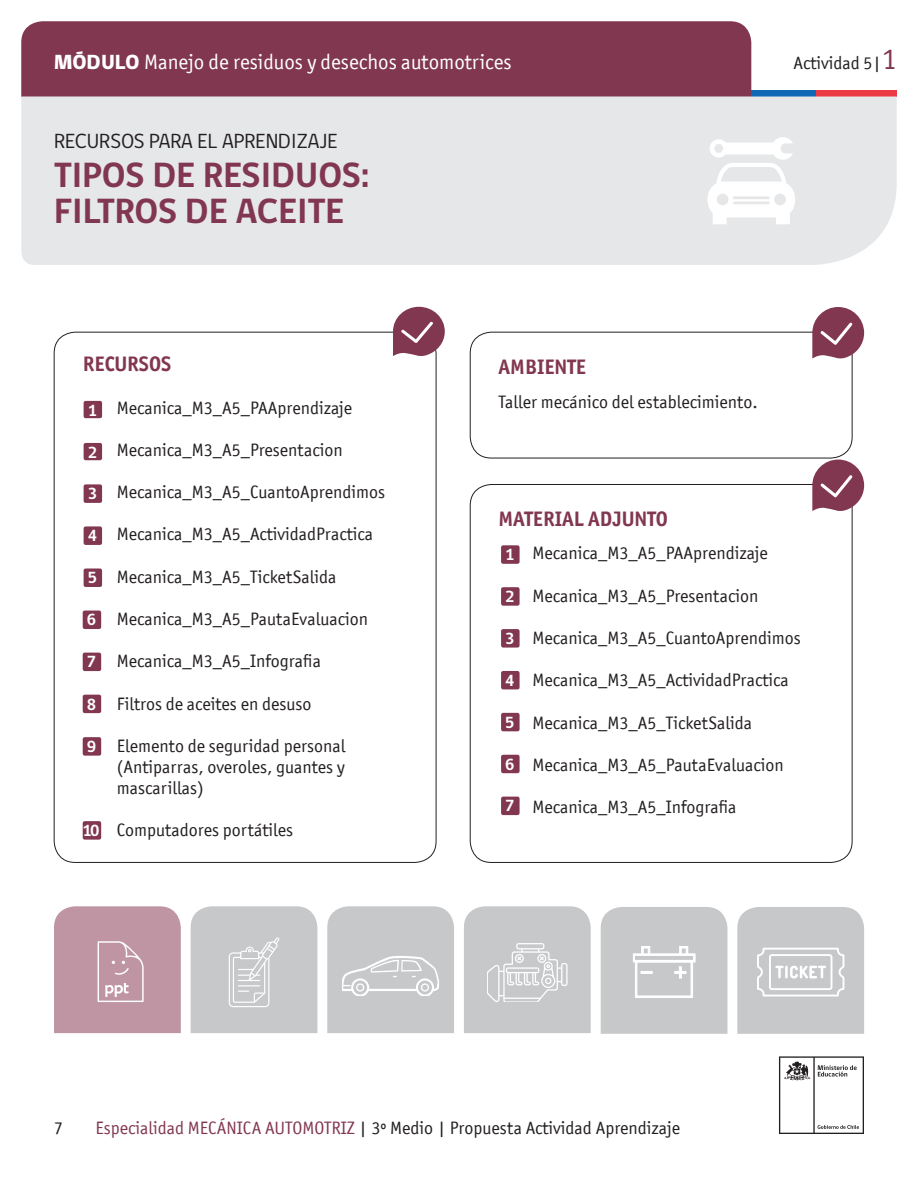
<style>
.page{position:relative;width:918px;height:1188px;background:#fff}
.page>*{position:absolute;margin:0;border:0;box-sizing:border-box;transform-origin:0 0}
.t1{font:700 36px "gob CL";color:#823751}
.t2{font:21px "Officina San ITC";color:#fff}
.t3{font:700 21px "Officina San ITC";color:#823751}
.t4{font:21px "gob CL";color:#231f20}
.t5{font:18px/21px "Officina San ITC";color:#231f20;text-align:justify}
.t6{font:700 16.5px "gob CL";color:#fff}
.s1{font-family:"gob CL";font-weight:800}
.s2{font-size:30px;color:#823751}
.s3{color:#823751}
</style>
<div class="page">
<svg style="left:779px;top:1056px;width:85px;height:78px"></svg>
<div style="left:21px;top:21px;width:730px;height:76px;background:#823751"></div>
<div style="left:751px;top:90px;width:65px;height:7px;background:#0f69b4"></div>
<div style="left:816px;top:90px;width:81px;height:7px;background:#eb3c46"></div>
<div style="left:21px;top:97px;width:876px;height:168px;background:#e6e7e9"></div>
<svg style="left:191px;top:906px;width:126px;height:127px;background:#cacbcc"></svg>
<div style="left:54px;top:906px;width:127px;height:127px;background:#bf95a4"></div>
<svg style="left:707px;top:137px;width:88px;height:87px"></svg>
<svg style="left:737px;top:907px;width:127px;height:127px;background:#cbccce"></svg>
<svg style="left:393px;top:307px;width:52px;height:51px"></svg>
<div style="left:84px;top:401px;width:18px;height:17px;background:#823751;border-radius:2px"></div>
<div style="left:84px;top:443px;width:18px;height:17px;background:#823751;border-radius:2px"></div>
<div style="left:84px;top:484px;width:18px;height:19px;background:#823751;border-radius:2px"></div>
<div style="left:84px;top:526px;width:18px;height:19px;background:#823751;border-radius:2px"></div>
<div style="left:84px;top:568px;width:18px;height:19px;background:#823751;border-radius:2px"></div>
<div style="left:83px;top:611px;width:18px;height:18px;background:#823751;border-radius:2px"></div>
<div style="left:83px;top:653px;width:18px;height:18px;background:#823751;border-radius:2px"></div>
<div style="left:83px;top:695px;width:18px;height:18px;background:#823751;border-radius:2px"></div>
<svg style="left:812px;top:460px;width:52px;height:53px"></svg>
<div style="left:501px;top:545px;width:19px;height:19px;background:#823751;border-radius:2px"></div>
<div style="left:501px;top:587px;width:19px;height:19px;background:#823751;border-radius:2px"></div>
<div style="left:501px;top:629px;width:19px;height:19px;background:#823751;border-radius:2px"></div>
<div style="left:501px;top:671px;width:19px;height:18px;background:#823751;border-radius:2px"></div>
<div style="left:501px;top:713px;width:19px;height:18px;background:#823751;border-radius:2px"></div>
<div style="left:501px;top:755px;width:19px;height:18px;background:#823751;border-radius:2px"></div>
<div style="left:501px;top:797px;width:19px;height:18px;background:#823751;border-radius:2px"></div>
<div style="left:470px;top:332px;width:383px;height:126px;border:1px solid #231f20;border-radius:21px"></div>
<svg style="left:812px;top:307px;width:52px;height:53px"></svg>
<svg style="left:327px;top:906px;width:264px;height:127px;background:#cecfd1"></svg>
<svg style="left:601px;top:907px;width:127px;height:127px;background:#cacbcd"></svg>
<div style="left:83px;top:737px;width:18px;height:19px;background:#823751;border-radius:2px"></div>
<div style="left:83px;top:821px;width:18px;height:19px;background:#823751;border-radius:2px"></div>
<p class="t2" style="left:54px;top:50px;width:459px"><span class="s1">MÓDULO</span> Manejo de residuos y desechos automotrices</p>
<p class="t5" style="left:794px;top:53px;width:105px">Actividad 5|<span class="s2">1</span></p>
<p class="t4" style="left:54px;top:127px;width:285px">RECURSOS PARA EL APRENDIZAJE</p>
<p class="t1" style="left:54px;top:150px;width:317px">TIPOS DE RESIDUOS:</p>
<p class="t1" style="left:54px;top:186px;width:292px">FILTROS DE ACEITE</p>
<p class="t3" style="left:83px;top:351px;width:90px">RECURSOS</p>
<p class="t5" style="left:117px;top:397px;width:237px">Mecanica_M3_A5_PAAprendizaje</p>
<p class="t5" style="left:117px;top:439px;width:227px">Mecanica_M3_A5_Presentacion</p>
<p class="t5" style="left:117px;top:482px;width:270px">Mecanica_M3_A5_CuantoAprendimos</p>
<p class="t5" style="left:117px;top:524px;width:258px">Mecanica_M3_A5_ActividadPractica</p>
<p class="t5" style="left:117px;top:566px;width:221px">Mecanica_M3_A5_TicketSalida</p>
<p class="t5" style="left:117px;top:608px;width:253px">Mecanica_M3_A5_PautaEvaluacion</p>
<p class="t5" style="left:117px;top:651px;width:206px">Mecanica_M3_A5_Infografia</p>
<p class="t5" style="left:117px;top:693px;width:196px">Filtros de aceites en desuso</p>
<p class="t5" style="left:117px;top:735px;width:230px">Elemento de seguridad personal (Antiparras, overoles, guantes y mascarillas)</p>
<p class="t5" style="left:117px;top:819px;width:178px">Computadores portátiles</p>
<p class="t6" style="left:88px;top:399px;width:11px">1</p>
<p class="t6" style="left:88px;top:441px;width:11px">2</p>
<p class="t6" style="left:88px;top:482px;width:11px">3</p>
<p class="t6" style="left:88px;top:525px;width:11px">4</p>
<p class="t6" style="left:88px;top:567px;width:11px">5</p>
<p class="t6" style="left:87px;top:609px;width:11px">6</p>
<p class="t6" style="left:87px;top:651px;width:11px">7</p>
<p class="t6" style="left:87px;top:693px;width:11px">8</p>
<p class="t6" style="left:87px;top:735px;width:11px">9</p>
<p class="t6" style="left:83px;top:819px;width:19px">10</p>
<p class="t3" style="left:499px;top:353px;width:89px">AMBIENTE</p>
<p class="t5" style="left:499px;top:391px;width:261px">Taller mecánico del establecimiento.</p>
<p class="t3" style="left:499px;top:506px;width:171px">MATERIAL ADJUNTO</p>
<p class="t5" style="left:533px;top:543px;width:237px">Mecanica_M3_A5_PAAprendizaje</p>
<p class="t5" style="left:533px;top:585px;width:227px">Mecanica_M3_A5_Presentacion</p>
<p class="t5" style="left:533px;top:627px;width:270px">Mecanica_M3_A5_CuantoAprendimos</p>
<p class="t5" style="left:533px;top:670px;width:258px">Mecanica_M3_A5_ActividadPractica</p>
<p class="t5" style="left:533px;top:712px;width:221px">Mecanica_M3_A5_TicketSalida</p>
<p class="t5" style="left:533px;top:754px;width:253px">Mecanica_M3_A5_PautaEvaluacion</p>
<p class="t5" style="left:533px;top:796px;width:206px">Mecanica_M3_A5_Infografia</p>
<p class="t6" style="left:505px;top:543px;width:11px">1</p>
<p class="t6" style="left:505px;top:585px;width:11px">2</p>
<p class="t6" style="left:505px;top:627px;width:11px">3</p>
<p class="t6" style="left:505px;top:669px;width:11px">4</p>
<p class="t6" style="left:505px;top:711px;width:11px">5</p>
<p class="t6" style="left:505px;top:753px;width:11px">6</p>
<p class="t6" style="left:505px;top:795px;width:11px">7</p>
<p class="t5" style="left:54px;top:1117px;width:10px">7</p>
<p class="t5" style="left:95px;top:1117px;width:586px"><span class="s3">Especialidad MECÁNICA AUTOMOTRIZ</span> | 3º Medio | Propuesta Actividad Aprendizaje</p>
</div>
